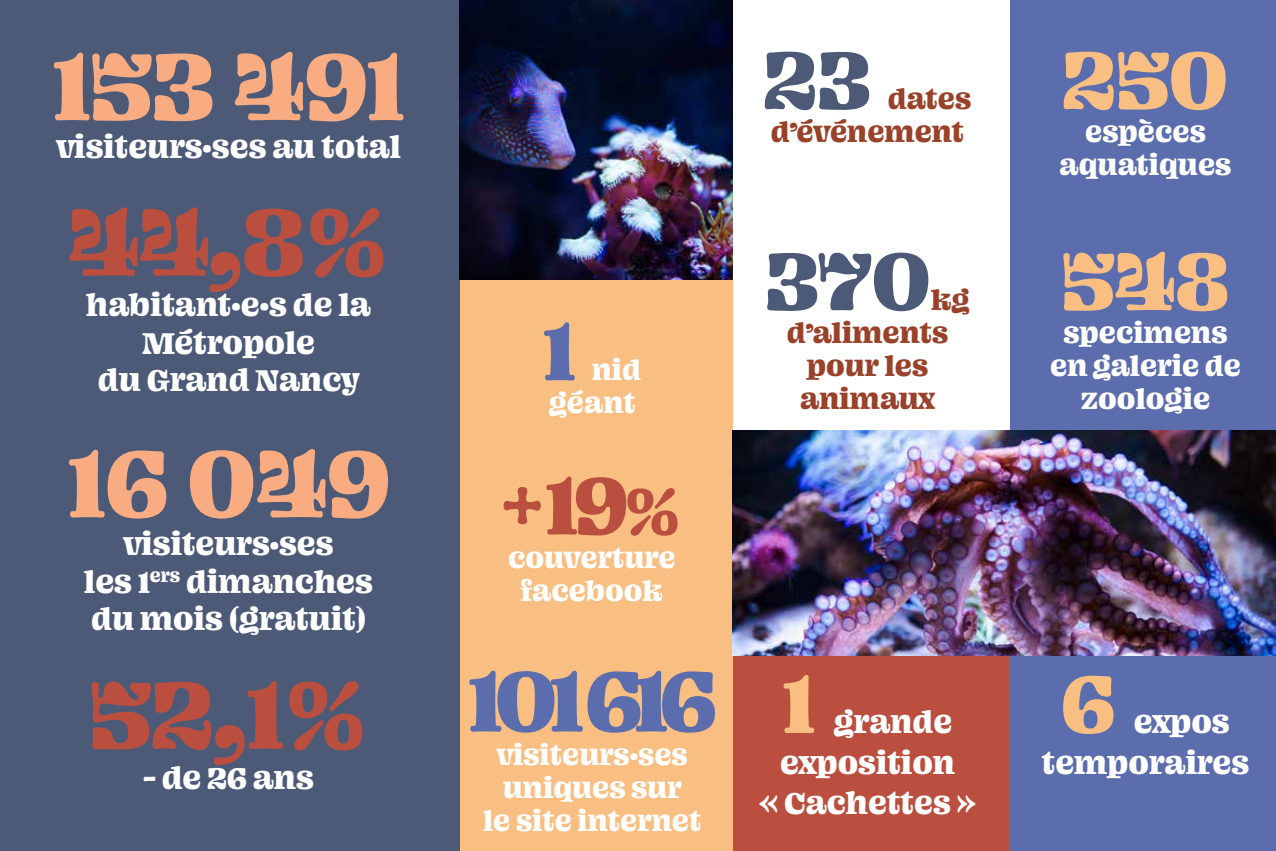
<style>
.page{position:relative;width:1276px;height:851px;background:#fff}
.page>*{position:absolute;margin:0;border:0;box-sizing:border-box;transform-origin:0 0}
.t1{font:105px "Ohno Blazeface 12 Point";color:#f9ac82}
.t2{font:105px "Ohno Blazeface 12 Point";color:#bb4f3f}
.t3{font:94.5px "Ohno Blazeface 12 Point";letter-spacing:-.08em;color:#5b6dac}
.t4{font:90px "Ohno Blazeface 12 Point";color:#f9be82}
.t5{font:90px "Ohno Blazeface 12 Point";color:#4c5a77}
.t6{font:90px "Ohno Blazeface 12 Point";color:#bb4f3f}
.t7{font:90px "Ohno Blazeface 12 Point";color:#5b6dac}
.t8{font:33px/37.5px "Ohno Blazeface 12 Point";color:#fff;text-align:center}
.t9{font:30px/33px "Ohno Blazeface 12 Point";color:#fff;text-align:center}
.t10{font:30px/33px "Ohno Blazeface 12 Point";color:#994129;text-align:right}
.s1{font-size:72px}
</style>
<div class="page">
<div style="left:1010px;top:0;width:266px;height:459px;background:#5b6dac"></div>
<div style="left:446px;top:279px;width:287px;height:571px;background:#f9be82"></div>
<div style="left:733px;top:627px;width:277px;height:223px;background:#bb4f3f"></div>
<div style="left:0;top:0;width:459px;height:850px;background:#4c5a77"></div>
<div style="left:1010px;top:447px;width:266px;height:403px;background:#5b6dac"></div>
<img style="left:733px;top:431px;width:543px;height:224px">
<img style="left:459px;top:0;width:274px;height:279px">
<h1 class="t1" style="left:53px;top:18px;width:353px">153 491</h1>
<p class="t8" style="left:56px;top:127px;width:346px">visiteurs·ses au total</p>
<h1 class="t2" style="left:69px;top:173px;width:322px">44,8%</h1>
<p class="t8" style="left:86px;top:286px;width:286px">habitant·e·s de la<br>Métropole<br>du Grand Nancy</p>
<h1 class="t1" style="left:68px;top:415px;width:323px">16 049</h1>
<p class="t8" style="left:84px;top:524px;width:290px">visiteurs·ses<br>les 1<sup>ers</sup> dimanches du mois (gratuit)</p>
<h1 class="t2" style="left:90px;top:646px;width:279px">52,1%</h1>
<p class="t8" style="left:143px;top:758px;width:172px">- de 26 ans</p>
<h3 class="t7" style="left:543px;top:293px;width:34px">1</h3>
<p class="t9" style="left:549px;top:353px;width:94px;text-align:right">nid géant</p>
<h3 class="t6" style="left:503px;top:447px;width:180px">+ 19<span class="s1">%</span></h3>
<p class="t9" style="left:508px;top:540px;width:169px">couverture facebook</p>
<h2 class="t3" style="left:468px;top:639px;width:249px">101 616</h2>
<p class="t9" style="left:483px;top:737px;width:220px">visiteurs·ses uniques sur<br>le site internet</p>
<h3 class="t5" style="left:764px;top:22px;width:109px">23</h3>
<p class="t10" style="left:771px;top:82px;width:202px">dates d’événement</p>
<h3 class="t5" style="left:765px;top:222px;width:167px">370</h3>
<p class="t10" style="left:931px;top:283px;width:40px">kg</p>
<p class="t10" style="left:787px;top:316px;width:163px">d’aliments</p>
<p class="t10" style="left:807px;top:349px;width:123px">pour les</p>
<p class="t10" style="left:800px;top:382px;width:136px">animaux</p>
<h3 class="t4" style="left:782px;top:645px;width:34px">1</h3>
<p class="t8" style="left:834px;top:702px;width:120px">grande</p>
<p class="t8" style="left:780px;top:742px;width:176px">exposition</p>
<p class="t8" style="left:759px;top:783px;width:218px">« Cachettes »</p>
<h3 class="t4" style="left:1062px;top:22px;width:167px">250</h3>
<p class="t9" style="left:1059px;top:115px;width:173px">espèces aquatiques</p>
<h3 class="t4" style="left:1061px;top:223px;width:169px">548</h3>
<p class="t9" style="left:1050px;top:316px;width:192px">specimens en galerie de zoologie</p>
<h3 class="t4" style="left:1061px;top:645px;width:55px">6</h3>
<p class="t8" style="left:1041px;top:700px;width:209px;line-height:40.5px;text-align:left;text-indent:92px">expos temporaires</p>
</div>
